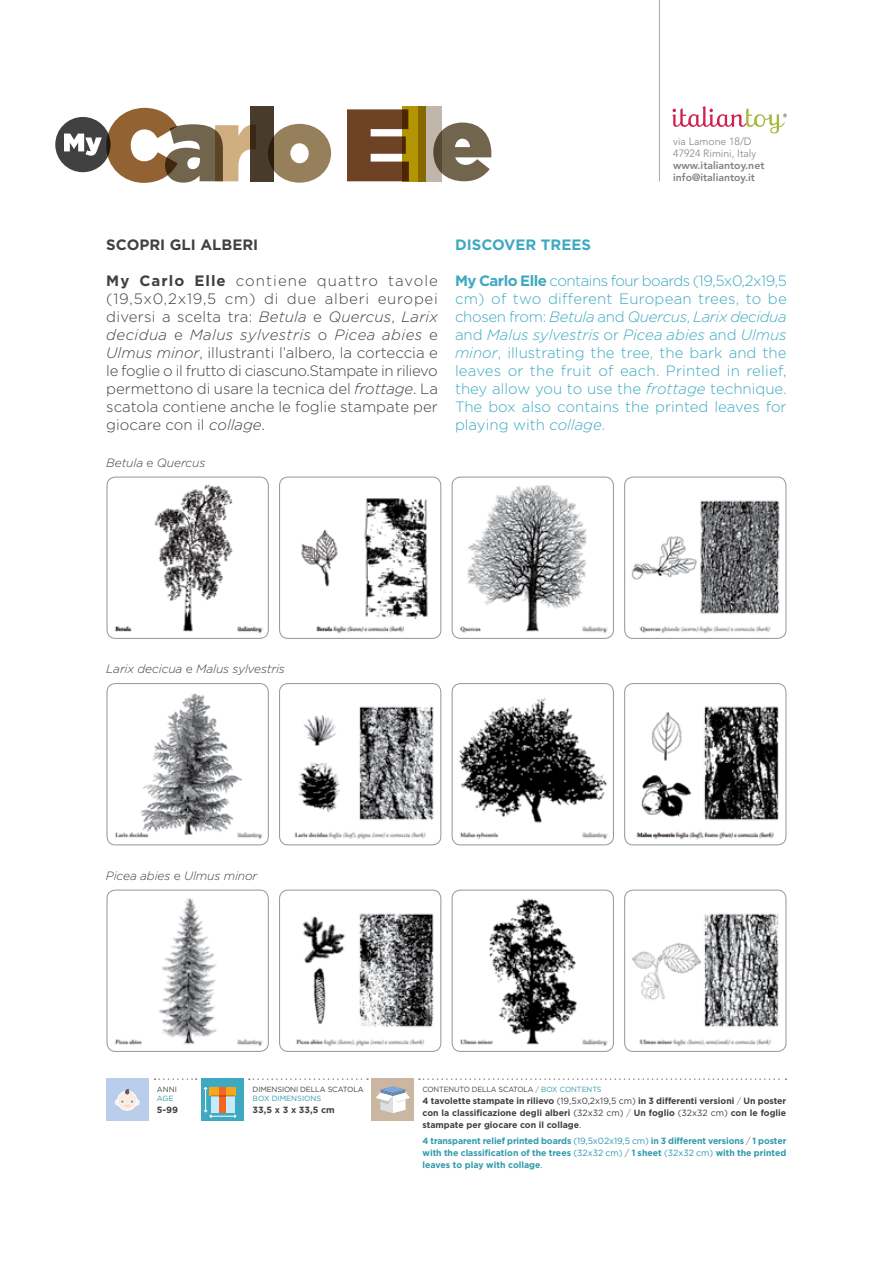
<style>
.page{position:relative;width:893px;height:1263px;background:#fff}
.page>*{position:absolute;margin:0;border:0;box-sizing:border-box;transform-origin:0 0}
.t1{font:300 15px/18px "Gotham";color:#3ea9c1;text-align:justify}
.t2{font:300 15px/18px "Gotham";color:#414042;text-align:justify}
.t3{font:700 15px "Gotham";color:#414042}
.t4{font:700 15px "Gotham";color:#3ea9c1}
.t5{font:italic 300 12px "Gotham";letter-spacing:-.01em;color:#414042}
.t6{font:800 10.5px/12px "Avenir LT Std";color:#808285}
.t7{font:300 10.5px/12px "Avenir LT Std";color:#808285}
.t8{font:700 9px/12px "Gotham";color:#414042;text-align:justify}
.t9{font:700 9px/12px "Gotham";color:#2f9aad;text-align:justify}
.t10{font:7.5px "Gotham";letter-spacing:-.02em;color:#414042}
.t11{font:7.5px "Gotham";color:#2f9aad}
.s1{font-weight:700}
.s2{font-style:italic}
.s3{font-style:normal}
.s4{color:#808285}
.s5{color:#2f9aad}
.s6{font-weight:400}
.s7{font-weight:400;color:#808285}
</style>
<div class="page">
<svg style="left:672px;top:106px;width:115px;height:27px"></svg>
<hr style="left:659px;top:0;width:1px;height:181px;background:#a7a9ac">
<div style="left:55px;top:117px;width:56px;height:55px;background:#414042;border-radius:50%"></div>
<div style="left:106px;top:1078px;width:42px;height:43px;background:#bacdea"></div>
<div style="left:118px;top:1091px;width:19px;height:19px;background:#feebdf;border-radius:50%"></div>
<div style="left:117px;top:1091px;width:20px;height:19px;border:1px solid #fff;border-radius:50%"></div>
<svg style="left:115px;top:1089px;width:24px;height:18px"></svg>
<svg style="left:155px;top:1078px;width:42px;height:2px"></svg>
<div style="left:202px;top:1078px;width:42px;height:43px;background:#3ea9c1"></div>
<svg style="left:203px;top:1087px;width:34px;height:31px"></svg>
<div style="left:372px;top:1078px;width:42px;height:43px;background:#cab6a1"></div>
<svg style="left:376px;top:1086px;width:34px;height:27px"></svg>
<svg style="left:249px;top:1078px;width:119px;height:2px"></svg>
<svg style="left:419px;top:1078px;width:367px;height:2px"></svg>
<svg style="left:442px;top:123px;width:49px;height:58px"></svg>
<svg style="left:347px;top:109px;width:55px;height:72px;background:#80593f"></svg>
<svg style="left:268px;top:124px;width:63px;height:59px"></svg>
<div style="left:250px;top:106px;width:24px;height:75px;background:#483b2b"></div>
<svg style="left:64px;top:108px;width:192px;height:75px"></svg>
<svg style="left:402px;top:106px;width:16px;height:75px"></svg>
<svg style="left:418px;top:106px;width:24px;height:75px;background:#9e8c60"></svg>
<img style="left:452px;top:477px;width:161px;height:161px">
<div style="left:452px;top:477px;width:162px;height:162px;border:1px solid #939598;border-radius:9px"></div>
<img style="left:625px;top:477px;width:161px;height:161px">
<div style="left:624px;top:477px;width:162px;height:162px;border:1px solid #939598;border-radius:9px"></div>
<img style="left:452px;top:684px;width:161px;height:161px">
<div style="left:452px;top:683px;width:162px;height:162px;border:1px solid #939598;border-radius:9px"></div>
<img style="left:625px;top:684px;width:161px;height:161px">
<div style="left:624px;top:683px;width:162px;height:162px;border:1px solid #939598;border-radius:9px"></div>
<img style="left:452px;top:890px;width:161px;height:161px">
<div style="left:452px;top:890px;width:162px;height:161px;border:1px solid #939598;border-radius:9px"></div>
<img style="left:625px;top:890px;width:161px;height:161px">
<div style="left:624px;top:890px;width:162px;height:161px;border:1px solid #939598;border-radius:9px"></div>
<img style="left:107px;top:477px;width:161px;height:161px">
<div style="left:107px;top:477px;width:161px;height:162px;border:1px solid #939598;border-radius:9px"></div>
<img style="left:280px;top:477px;width:161px;height:161px">
<div style="left:279px;top:477px;width:162px;height:162px;border:1px solid #939598;border-radius:9px"></div>
<img style="left:107px;top:684px;width:161px;height:161px">
<div style="left:107px;top:683px;width:161px;height:162px;border:1px solid #939598;border-radius:9px"></div>
<img style="left:280px;top:684px;width:161px;height:161px">
<div style="left:279px;top:683px;width:162px;height:162px;border:1px solid #939598;border-radius:9px"></div>
<img style="left:107px;top:890px;width:161px;height:161px">
<div style="left:107px;top:890px;width:161px;height:161px;border:1px solid #939598;border-radius:9px"></div>
<img style="left:280px;top:890px;width:161px;height:161px">
<div style="left:279px;top:890px;width:162px;height:161px;border:1px solid #939598;border-radius:9px"></div>
<p class="t7" style="left:673px;top:136px;width:85px">via Lamone 18/D<br>47924 Rimini, Italy</p>
<p class="t6" style="left:673px;top:160px;width:93px">www.italiantoy.net info@italiantoy.it</p>
<p class="t3" style="left:106px;top:235px;width:154px">SCOPRI GLI ALBERI</p>
<p class="t2" style="left:106px;top:272px;width:333px"><span class="s1">My Carlo Elle</span> contiene quattro tavole (19,5x0,2x19,5 cm) di due alberi europei diversi a scelta tra: <span class="s2">Betula</span> e <span class="s2">Quercus</span>, <span class="s2">Larix decidua</span> e <span class="s2">Malus sylvestris</span> o <span class="s2">Picea abies</span> e <span class="s2">Ulmus minor</span>, illustranti l’albero, la corteccia e le foglie o il frutto di ciascuno.Stampate in rilievo permettono di usare la tecnica del <span class="s2">frottage</span>. La scatola contiene anche le foglie stampate per giocare con il <span class="s2">collage</span>.</p>
<p class="t5" style="left:106px;top:455px;width:101px">Betula <span class="s3">e</span> Quercus</p>
<p class="t4" style="left:455px;top:235px;width:138px">DISCOVER TREES</p>
<p class="t1" style="left:455px;top:272px;width:333px"><span class="s1">My Carlo Elle</span> contains four boards (19,5x0,2x19,5 cm) of two different European trees, to be chosen from: <span class="s2">Betula</span> and <span class="s2">Quercus</span>, <span class="s2">Larix decidua </span>and <span class="s2">Malus sylvestris</span> or <span class="s2">Picea abies</span> and <span class="s2">Ulmus minor</span>, illustrating the tree, the bark and the leaves or the fruit of each. Printed in relief, they allow you to use the <span class="s2">frottage</span> technique.<br>The box also contains the printed leaves for playing with <span class="s2">collage</span>.</p>
<p class="t5" style="left:106px;top:662px;width:180px">Larix decicua <span class="s3">e</span> Malus sylvestris</p>
<p class="t5" style="left:106px;top:868px;width:153px">Picea abies <span class="s3">e</span> Ulmus minor</p>
<p class="t10" style="left:157px;top:1085px;width:21px">ANNI</p>
<p class="t11" style="left:157px;top:1094px;width:18px">AGE</p>
<p class="t8" style="left:157px;top:1104px;width:23px">5-99</p>
<p class="t10" style="left:253px;top:1085px;width:113px">DIMENSIONI DELLA SCATOLA</p>
<p class="t11" style="left:253px;top:1094px;width:70px">BOX DIMENSIONS</p>
<p class="t8" style="left:253px;top:1104px;width:84px">33,5 x 3 x 33,5 cm</p>
<p class="t10" style="left:422px;top:1085px;width:181px">CONTENUTO DELLA SCATOLA <span class="s4">/</span> <span class="s5">BOX CONTENTS</span></p>
<p class="t8" style="left:422px;top:1095px;width:365px">4 tavolette stampate in rilievo <span class="s6">(19,5x0,2x19,5 cm)</span> in 3 differenti versioni <span class="s7">/</span> Un poster con la classificazione degli alberi <span class="s6">(32x32 cm)</span> <span class="s7">/</span> Un foglio <span class="s6">(32x32 cm)</span> con le foglie stampate per giocare con il collage<span class="s6">.</span></p>
<p class="t9" style="left:422px;top:1135px;width:365px">4 transparent relief printed boards <span class="s6">(19,5x02x19,5 cm)</span> in 3 different versions <span class="s7">/</span> 1 poster with the classification of the trees <span class="s6">(32x32 cm)</span> <span class="s7">/</span> 1 sheet <span class="s6">(32x32 cm)</span> with the printed leaves to play with collage<span class="s6">.</span></p>
</div>
